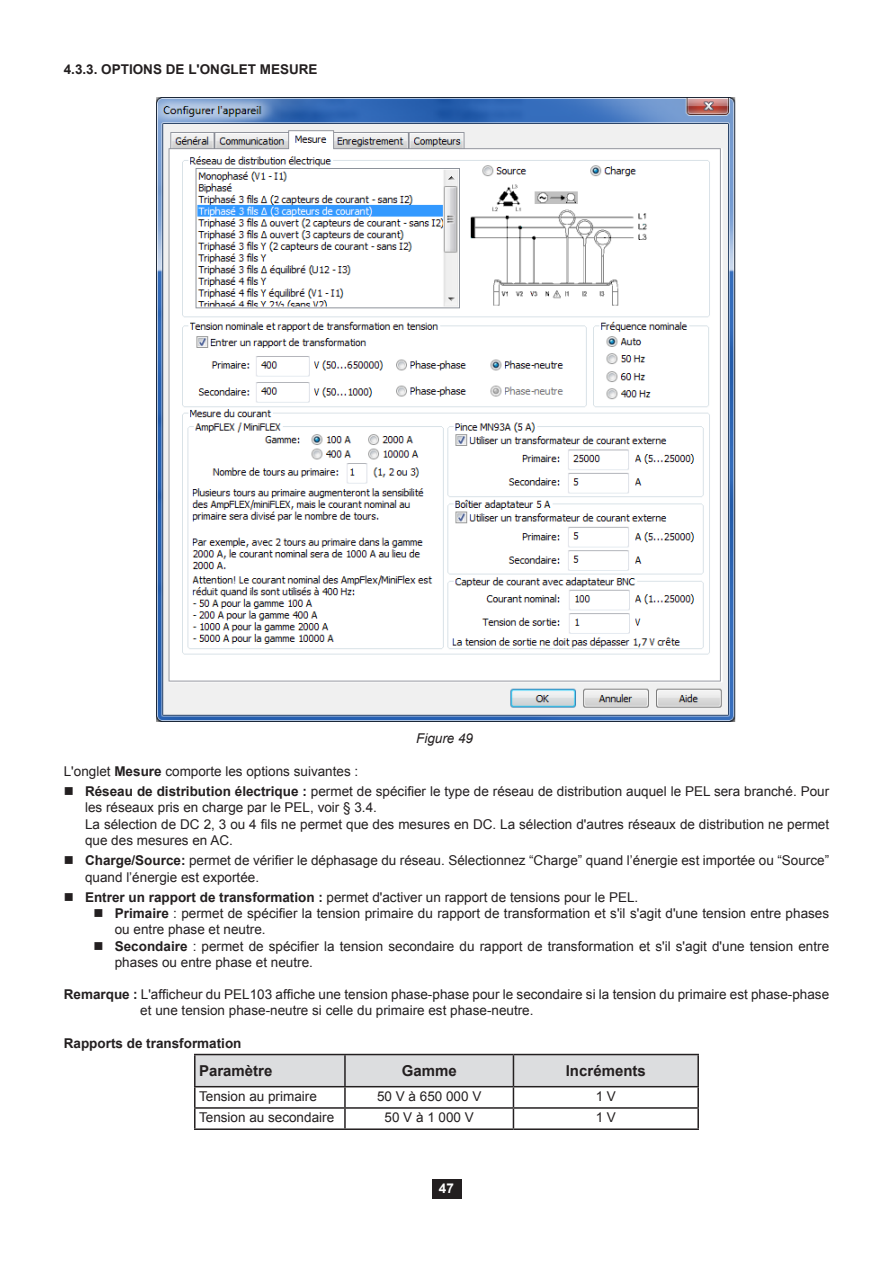
<style>
.page{position:relative;width:893px;height:1263px;background:#fff}
.page>*{position:absolute;margin:0;border:0;box-sizing:border-box;transform-origin:0 0}
.t1{font:700 15px "Arial";color:#231f20}
.t2{font:13.5px/16.2px "Arial";color:#231f20}
.t3{font:700 13.5px "Arial";color:#231f20}
.t4{font:italic 13.5px "Arial";color:#231f20}
.t5{font:700 13.5px "Arial";color:#fff}
.s1{font-weight:700}
</style>
<div class="page">
<div style="left:432px;top:1179px;width:29px;height:19px;background:#231f20"></div>
<img style="left:157px;top:98px;width:579px;height:623px">
<svg style="left:194px;top:1054px;width:505px;height:74px"></svg>
<hr style="left:194px;top:1128px;width:151px;height:2px;background:#231f20">
<hr style="left:345px;top:1128px;width:168px;height:2px;background:#231f20">
<hr style="left:513px;top:1128px;width:186px;height:2px;background:#231f20">
<p class="t3" style="left:64px;top:60px;width:255px">4.3.3. OPTIONS DE L'ONGLET MESURE</p>
<p class="t4" style="left:416px;top:730px;width:59px">Figure 49</p>
<p class="t2" style="left:85px;top:761px;width:746px;line-height:20.4px;text-indent:-21px">L'onglet <span class="s1">Mesure</span> comporte les options suivantes :<br><span class="s1">Réseau de distribution électrique :</span> permet de spécifier le type de réseau de distribution auquel le PEL sera branché. Pour</p>
<p class="t2" style="left:85px;top:800px;width:746px">les réseaux pris en charge par le PEL, voir § 3.4.<br>La sélection de DC 2, 3 ou 4 fils ne permet que des mesures en DC. La sélection d'autres réseaux de distribution ne permet que des mesures en AC.</p>
<p class="t2" style="left:85px;top:853px;width:746px"><span class="s1">Charge/Source:</span> permet de vérifier le déphasage du réseau. Sélectionnez “Charge” quand l’énergie est importée ou “Source” quand l’énergie est exportée.</p>
<p class="t2" style="left:115px;top:889px;width:716px;text-indent:-30px"><span class="s1">Entrer un rapport de transformation :</span> permet d'activer un rapport de tensions pour le PEL.<br><span class="s1">Primaire</span> : permet de spécifier la tension primaire du rapport de transformation et s'il s'agit d'une tension entre phases ou entre phase et neutre.<br><span class="s1">Secondaire</span> : permet de spécifier la tension secondaire du rapport de transformation et s'il s'agit d'une tension entre phases ou entre phase et neutre.</p>
<p class="t2" style="left:140px;top:986px;width:690px;text-indent:-77px"><span class="s1">Remarque :</span> L'afficheur du PEL103 affiche une tension phase-phase pour le secondaire si la tension du primaire est phase-phase et une tension phase-neutre si celle du primaire est phase-neutre.</p>
<p class="t3" style="left:64px;top:1034px;width:179px">Rapports de transformation</p>
<p class="t1" style="left:199px;top:1061px;width:75px">Paramètre</p>
<p class="t1" style="left:402px;top:1061px;width:57px">Gamme</p>
<p class="t1" style="left:566px;top:1061px;width:82px">Incréments</p>
<p class="t2" style="left:199px;top:1088px;width:119px">Tension au primaire</p>
<p class="t2" style="left:377px;top:1088px;width:106px">50 V à 650 000 V</p>
<p class="t2" style="left:596px;top:1088px;width:22px">1 V</p>
<p class="t2" style="left:199px;top:1109px;width:137px">Tension au secondaire</p>
<p class="t2" style="left:385px;top:1109px;width:91px">50 V à 1 000 V</p>
<p class="t2" style="left:596px;top:1109px;width:22px">1 V</p>
<p class="t5" style="left:439px;top:1180px;width:17px">47</p>
</div>
